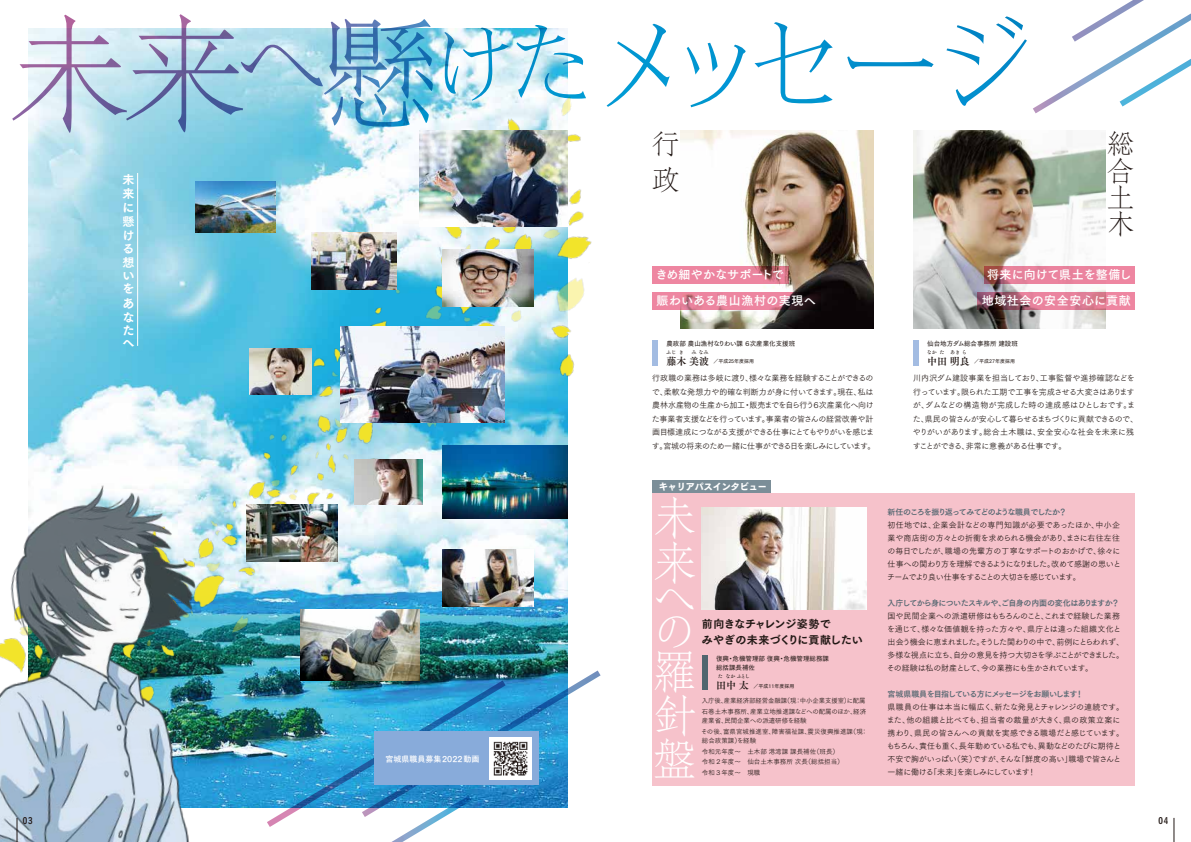
<style>
.page{position:relative;width:1191px;height:842px;background:#fff}
.page>*{position:absolute;margin:0;border:0;box-sizing:border-box;transform-origin:0 0}
.t1{font:300 45px/44.6px "Jomin Std";color:#fff;scale:.95 1}
.t2{font:300 27px/26.7px "Jomin Std";color:#221815}
.t3{font:12px/25.5px "Tsuku Go Pro B";letter-spacing:.02em;color:#fff}
.t4{font:12px/14px "Tsuku Go Pro E";color:#fff}
.t5{font:11px/16px "Tsuku Go Pro E";letter-spacing:-.01em;color:#221815}
.t6{font:10px "Tsuku A Old Min Pr 6 N B";color:#221815}
.t7{font:9px "Tsuku Go Pro H";color:#fff}
.t8{font:9px "Koburina Go Std N W6";color:#221815}
.t9{font:8px/13px "Tsuku Go Pro R";letter-spacing:-.035em;color:#221815}
.t10{font:8px "Tsuku Go Pro B";letter-spacing:-.085em;color:#51656f}
.t11{font:8px "Tsuku Go Pro B";letter-spacing:-.12em;color:#51656f}
.t12{font:8px "Tsuku Go Pro B";color:#fff}
.t13{font:6.5px/10.5px "Tsuku Go Pro R";letter-spacing:-.01em;color:#221815}
.t14{font:6.5px/9px "Tsuku Go Pro D";color:#221815}
.t15{font:5px "Tsuku Go Pro D";color:#221815}
.t16{font:5px "Tsuku A Old Min Pr 6 N B";color:#221815}
</style>
<div class="page">
<img style="left:28px;top:133px;width:564px;height:675px">
<img style="left:267px;top:670px;width:333px;height:172px">
<img style="left:1033px;top:0;width:158px;height:113px">
<img style="left:0;top:471px;width:244px;height:371px">
<div style="left:652px;top:493px;width:482px;height:292px;background:#f6c2cb"></div>
<img style="left:420px;top:133px;width:147px;height:94px">
<img style="left:340px;top:326px;width:165px;height:96px">
<img style="left:442px;top:550px;width:91px;height:57px">
<img style="left:442px;top:249px;width:91px;height:57px">
<img style="left:300px;top:609px;width:120px;height:71px">
<img style="left:247px;top:505px;width:90px;height:56px">
<img style="left:312px;top:232px;width:85px;height:57px">
<img style="left:196px;top:181px;width:79px;height:51px">
<img style="left:442px;top:445px;width:125px;height:74px">
<img style="left:354px;top:459px;width:68px;height:46px">
<img style="left:249px;top:349px;width:63px;height:45px">
<img style="left:12px;top:14px;width:1011px;height:119px">
<svg style="left:17px;top:818px;width:1px;height:24px"></svg>
<svg style="left:1173px;top:818px;width:1px;height:24px"></svg>
<img style="left:680px;top:130px;width:193px;height:199px">
<img style="left:913px;top:130px;width:193px;height:199px">
<img style="left:702px;top:507px;width:164px;height:102px">
<svg style="left:652px;top:292px;width:169px;height:17px;background:#bf6b81"></svg>
<svg style="left:652px;top:266px;width:136px;height:17px;background:#e27e96"></svg>
<svg style="left:977px;top:292px;width:157px;height:17px;background:#c46e84"></svg>
<div style="left:984px;top:266px;width:150px;height:17px;background:#ee86a1"></div>
<div style="left:652px;top:480px;width:118px;height:13px;background:#7b8e98"></div>
<div style="left:374px;top:731px;width:165px;height:54px;background:#88abda"></div>
<hr style="left:137px;top:173px;width:1px;height:173px;background:#fff">
<div style="left:913px;top:340px;width:5px;height:26px;background:#a3bce2"></div>
<div style="left:702px;top:656px;width:5px;height:34px;background:#51656f"></div>
<div style="left:652px;top:340px;width:6px;height:26px;background:#a3bce2"></div>
<img style="left:489px;top:737px;width:42px;height:43px">
<h3 class="t4" style="left:122px;top:171px;width:13px">未来に懸ける想</h3>
<h3 class="t4" style="left:122px;top:267px;width:13px;text-align:justify">いをあなた</h3>
<h3 class="t4" style="left:122px;top:334px;width:13px">へ</h3>
<p class="t12" style="left:385px;top:752px;width:96px">宮城県職員募集2022動画</p>
<h2 class="t2" style="left:652px;top:122px;width:28px;line-height:36px">行政</h2>
<h2 class="t2" style="left:1107px;top:126px;width:28px;text-align:justify">総合土木</h2>
<h3 class="t3" style="left:655px;top:260px;width:161px">きめ細やかなサポートで<br>賑わいある農山漁村の実現へ</h3>
<h3 class="t3" style="left:981px;top:260px;width:151px;text-align:center">将来に向けて県土を整備し地域社会の安全安心に貢献</h3>
<p class="t14" style="left:666px;top:338px;width:130px">農政部 農山漁村なりわい課 ６次産業化支援班</p>
<p class="t16" style="left:666px;top:347px;width:44px">ふじ き　 み なみ</p>
<p class="t6" style="left:666px;top:352px;width:44px">藤木 美波</p>
<p class="t15" style="left:713px;top:357px;width:42px">／平成25年度採用</p>
<p class="t9" style="left:652px;top:371px;width:225px;line-height:13.5px">行政職の業務は多岐に渡り、様々な業務を経験することができるので、柔軟な発想力や的確な判断力が身に付いてきます。現在、私は農林水産物の生産から加工・販売までを自ら行う６次産業化へ向けた事業者支援などを行っています。事業者の皆さんの経営改善や計画目標達成につながる支援ができる仕事にとてもやりがいを感じます。宮城の将来のため一緒に仕事ができる日を楽しみにしています。</p>
<p class="t7" style="left:659px;top:482px;width:109px">キャリアパスインタビュー</p>
<h1 class="t1" style="left:653px;top:489px;width:45px">未来</h1>
<h1 class="t1" style="left:653px;top:575px;width:44px;line-height:32px">への</h1>
<h1 class="t1" style="left:653px;top:642px;width:45px;text-align:justify">羅針盤</h1>
<h3 class="t5" style="left:702px;top:615px;width:162px">前向きなチャレンジ姿勢で<br>みやぎの未来づくりに貢献したい</h3>
<p class="t14" style="left:716px;top:654px;width:114px">復興・危機管理部 復興・危機管理総務課総括課長補佐</p>
<p class="t16" style="left:718px;top:672px;width:34px">た なか ふとし</p>
<p class="t6" style="left:716px;top:676px;width:34px">田中 太</p>
<p class="t15" style="left:753px;top:681px;width:42px">／平成11年度採用</p>
<p class="t13" style="left:702px;top:695px;width:166px">入庁後、産業経済部経営金融課（現：中小企業支援室）に配属石巻土木事務所、産業立地推進課などへの配属のほか、経済</p>
<p class="t13" style="left:701px;top:715px;width:168px">産業省、民間企業への派遣研修を経験<br>その後、富県宮城推進室、障害福祉課、震災復興推進課（現：</p>
<p class="t13" style="left:702px;top:735px;width:143px">総合政策課）を経験<br>令和元年度～　土木部 港湾課 課長補佐（班長）令和２年度～　仙台土木事務所 次長（総括担当）令和３年度～　現職</p>
<p class="t14" style="left:927px;top:338px;width:92px">仙台地方ダム総合事務所 建設班</p>
<p class="t16" style="left:927px;top:347px;width:42px">なか た あきら</p>
<p class="t6" style="left:927px;top:352px;width:44px">中田 明良</p>
<p class="t15" style="left:974px;top:357px;width:42px">／平成27年度採用</p>
<p class="t9" style="left:912px;top:371px;width:227px;line-height:13.5px">川内沢ダム建設事業を担当しており、工事監督や進捗確認などを行っています。限られた工期で工事を完成させる大変さはありますが、ダムなどの構造物が完成した時の達成感はひとしおです。また、県民の皆さんが安心して暮らせるまちづくりに貢献できるので、やりがいがあります。総合土木職は、安全安心な社会を未来に残すことができる、非常に意義がある仕事です。</p>
<p class="t11" style="left:887px;top:504px;width:181px">新任のころを振り返ってみてどのような職員でしたか？</p>
<p class="t9" style="left:887px;top:517px;width:235px">初任地では、企業会計などの専門知識が必要であったほか、中小企業や商店街の方々との折衝を求められる機会があり、まさに右往左往の毎日でしたが、職場の先輩方の丁寧なサポートのおかげで、徐々に仕事への関わり方を理解できるようになりました。改めて感謝の思いとチームでより良い仕事をすることの大切さを感じています。</p>
<p class="t10" style="left:887px;top:595px;width:233px">入庁してから身についたスキルや、ご自身の内面の変化はありますか？</p>
<p class="t9" style="left:887px;top:608px;width:239px">国や民間企業への派遣研修はもちろんのこと、これまで経験した業務を通じて、様々な価値観を持った方々や、県庁とは違った組織文化と出会う機会に恵まれました。そうした関わりの中で、前例にとらわれず、多様な視点に立ち、自分の意見を持つ大切さを学ぶことができました。その経験は私の財産として、今の業務にも生かされています。</p>
<p class="t10" style="left:887px;top:686px;width:197px">宮城県職員を目指している方にメッセージをお願いします！</p>
<p class="t9" style="left:886px;top:699px;width:239px">県職員の仕事は本当に幅広く、新たな発見とチャレンジの連続です。また、他の組織と比べても、担当者の裁量が大きく、県の政策立案に携わり、県民の皆さんへの貢献を実感できる職場だと感じています。もちろん、責任も重く、長年勤めている私でも、異動などのたびに期待と不安で胸がいっぱい（笑）ですが、そんな「鮮度の高い」職場で皆さんと一緒に働ける「未来」を楽しみにしています！</p>
<p class="t8" style="left:23px;top:814px;width:11px">03</p>
<p class="t8" style="left:1158px;top:814px;width:11px">04</p>
</div>
